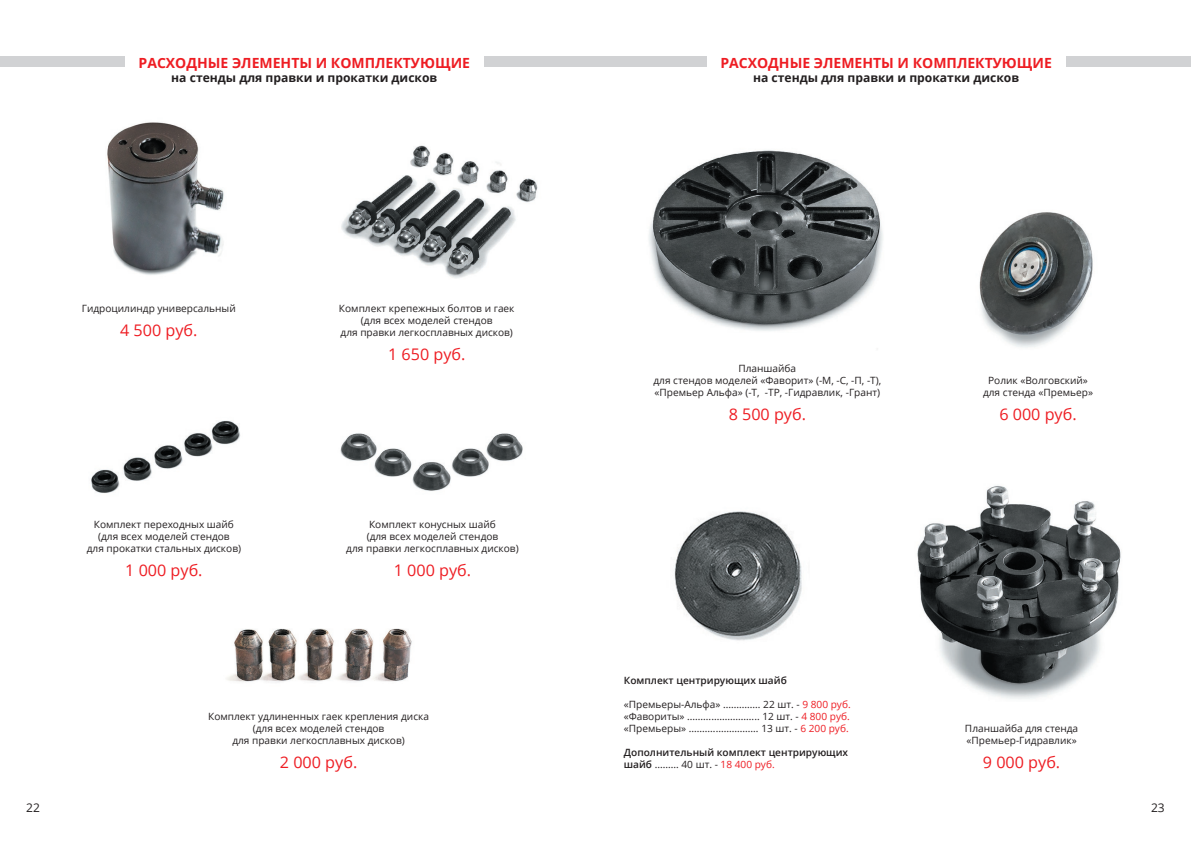
<style>
.page{position:relative;width:1191px;height:842px;background:#fff}
.page>*{position:absolute;margin:0;border:0;box-sizing:border-box;transform-origin:0 0}
.t1{font:16px "Open Sans";color:#ee1d23}
.t2{font:700 14px "Open Sans";color:#ee1d23}
.t3{font:700 12px "Open Sans";color:#231f20}
.t4{font:12px "Open Sans";color:#231f20}
.t5{font:10px/12px "Open Sans";color:#231f20;text-align:center}
.t6{font:600 10px/12px "Open Sans";color:#231f20}
.s1{color:#ee1d23}
.s2{font-weight:400}
.s3{font-weight:400;color:#ee1d23}
</style>
<div class="page">
<img style="left:227px;top:628px;width:185px;height:54px">
<img style="left:91px;top:420px;width:149px;height:73px">
<img style="left:340px;top:433px;width:183px;height:58px">
<img style="left:341px;top:145px;width:197px;height:133px">
<div style="left:0;top:56px;width:609px;height:11px;background:#d1d2d4"></div>
<div style="left:125px;top:52px;width:358px;height:35px;background:#fff"></div>
<img style="left:107px;top:122px;width:117px;height:153px">
<div style="left:581px;top:56px;width:610px;height:11px;background:#d1d2d4"></div>
<div style="left:707px;top:52px;width:358px;height:35px;background:#fff"></div>
<img style="left:649px;top:150px;width:234px;height:181px">
<img style="left:917px;top:485px;width:204px;height:214px">
<img style="left:674px;top:511px;width:128px;height:130px">
<img style="left:979px;top:212px;width:114px;height:136px">
<h2 class="t2" style="left:139px;top:53px;width:333px">РАСХОДНЫЕ ЭЛЕМЕНТЫ И КОМПЛЕКТУЮЩИЕ</h2>
<p class="t3" style="left:171px;top:69px;width:267px">на стенды для правки и прокатки дисков</p>
<p class="t5" style="left:82px;top:302px;width:155px">Гидроцилиндр универсальный</p>
<h1 class="t1" style="left:120px;top:319px;width:79px">4 500 руб.</h1>
<p class="t5" style="left:87px;top:518px;width:156px">Комплект переходных шайб (для всех моделей стендов<br>для прокатки стальных дисков)</p>
<h1 class="t1" style="left:125px;top:559px;width:79px">1 000 руб.</h1>
<p class="t5" style="left:339px;top:302px;width:177px">Комплект крепежных болтов и гаек (для всех моделей стендов<br>для правки легкосплавных дисков)</p>
<h1 class="t1" style="left:388px;top:343px;width:79px">1 650 руб.</h1>
<p class="t5" style="left:346px;top:518px;width:174px">Комплект конусных шайб<br>(для всех моделей стендов<br>для правки легкосплавных дисков)</p>
<h1 class="t1" style="left:394px;top:559px;width:79px">1 000 руб.</h1>
<p class="t5" style="left:208px;top:710px;width:222px">Комплект удлиненных гаек крепления диска (для всех моделей стендов<br>для правки легкосплавных дисков)</p>
<h1 class="t1" style="left:280px;top:751px;width:79px">2 000 руб.</h1>
<h2 class="t2" style="left:720px;top:53px;width:333px">РАСХОДНЫЕ ЭЛЕМЕНТЫ И КОМПЛЕКТУЮЩИЕ</h2>
<p class="t3" style="left:753px;top:69px;width:267px">на стенды для правки и прокатки дисков</p>
<p class="t5" style="left:653px;top:362px;width:229px">Планшайба<br>для стендов моделей «Фаворит» (-М, -С, -П, -Т), «Премьер Альфа» (-Т, -ТР, -Гидравлик, -Грант)</p>
<h1 class="t1" style="left:728px;top:403px;width:79px">8 500 руб.</h1>
<p class="t5" style="left:983px;top:374px;width:111px">Ролик «Волговский» для стенда «Премьер»</p>
<h1 class="t1" style="left:999px;top:403px;width:79px">6 000 руб.</h1>
<p class="t6" style="left:624px;top:674px;width:164px">Комплект центрирующих шайб</p>
<p class="t5" style="left:624px;top:698px;width:228px;text-align:justify">«Премьеры-Альфа» .............. 22 шт. - <span class="s1">9 800 руб. </span>«Фавориты» ........................... 12 шт. - <span class="s1">4 800 руб. </span>«Премьеры» .......................... 13 шт. - <span class="s1">6 200 руб.</span></p>
<p class="t6" style="left:624px;top:746px;width:226px">Дополнительный комплект центрирующих шайб <span class="s2">......... 40 шт. -</span> <span class="s3">18 400 руб.</span></p>
<p class="t5" style="left:965px;top:722px;width:115px;text-align:left">Планшайба для стенда «Премьер-Гидравлик»</p>
<h1 class="t1" style="left:983px;top:751px;width:79px">9 000 руб.</h1>
<p class="t4" style="left:26px;top:800px;width:15px">22</p>
<p class="t4" style="left:1151px;top:800px;width:15px">23</p>
</div>
